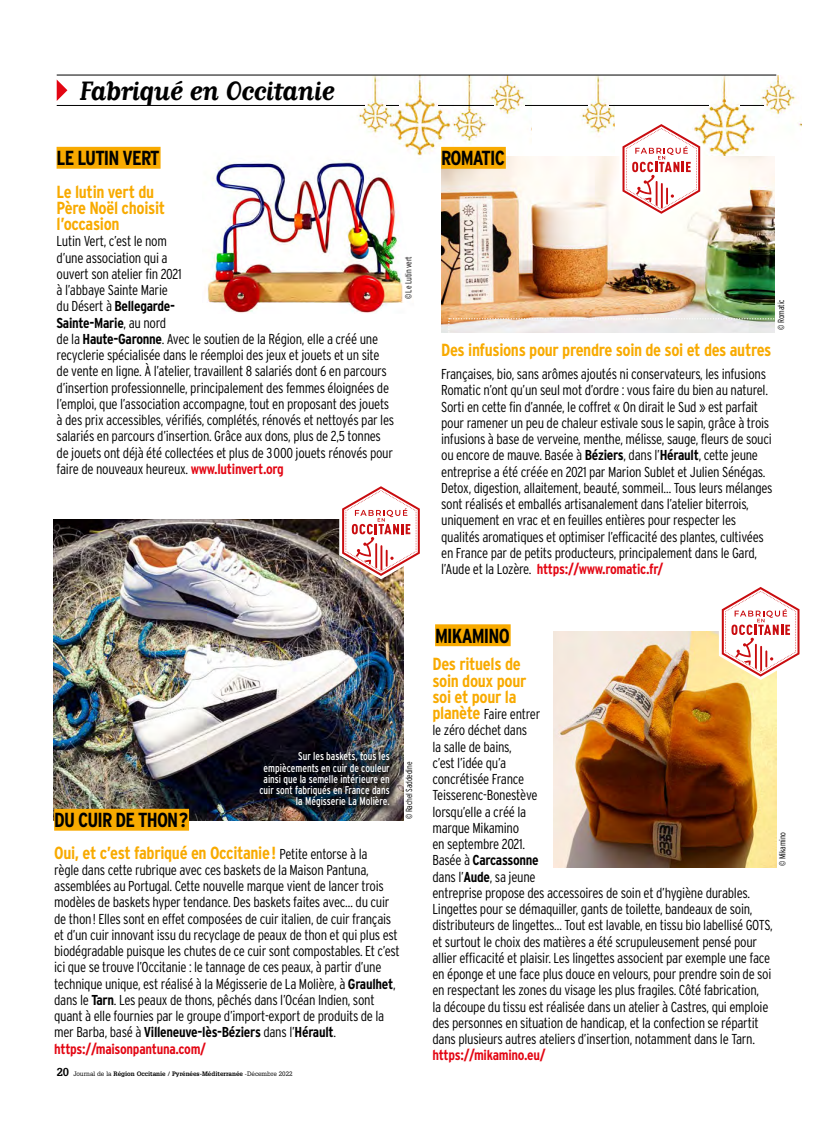
<style>
.page{position:relative;width:833px;height:1134px;background:#fff}
.page>*{position:absolute;margin:0;border:0;box-sizing:border-box;transform-origin:0 0}
.t1{font:700 31.25px "Matrix Script";letter-spacing:-.02em;color:#000}
.t2{font:700 condensed 20.25px "Interstate";letter-spacing:-.04em;color:#000}
.t3{font:700 condensed 17.5px/16.2px "Interstate";letter-spacing:-.02em;color:#f8aa00}
.t4{font:300 condensed 14.38px/16.2px "Interstate";letter-spacing:-.02em;color:#000}
.t5{font:700 condensed 14.38px "Interstate";letter-spacing:-.02em;color:#e30613}
.t6{font:condensed 11.25px/11.2px "Interstate";color:#fff;text-align:right;scale:.92 1}
.t7{font:300 condensed 8.75px "Interstate";letter-spacing:-.02em;color:#000}
.t8{font:700 6.25px "Glypha";color:#000}
.s1{font-weight:700}
.s2{font-weight:700;color:#e30613}
.s3{font-weight:300;font-size:14.38px;color:#000}
.s4{font-size:11.25px}
.s5{font-weight:400}
.s6{font-weight:700;font-size:17.5px;color:#f8aa00}
</style>
<div class="page">
<svg style="left:57px;top:80px;width:10px;height:21px"></svg>
<hr style="left:57px;top:105px;width:719px;height:1px;background:#000">
<hr style="left:57px;top:75px;width:719px;height:1px;background:#000">
<div style="left:57px;top:147px;width:104px;height:22px;background:#f8aa00"></div>
<img style="left:207px;top:162px;width:196px;height:151px">
<img style="left:337px;top:75px;width:194px;height:98px">
<img style="left:678px;top:75px;width:123px;height:81px">
<img style="left:54px;top:519px;width:349px;height:302px">
<div style="left:255px;top:747px;width:144px;height:70px;background:#000;opacity:.75"></div>
<div style="left:54px;top:809px;width:135px;height:22px;background:#f8aa00"></div>
<img style="left:441px;top:156px;width:334px;height:176px">
<svg style="left:619px;top:120px;width:84px;height:97px"></svg>
<div style="left:441px;top:147px;width:65px;height:22px;background:#f8aa00"></div>
<svg style="left:448px;top:318px;width:327px;height:15px;background:#eae6e3"></svg>
<img style="left:560px;top:76px;width:55px;height:97px">
<img style="left:554px;top:632px;width:223px;height:236px">
<div style="left:435px;top:624px;width:75px;height:22px;background:#f8aa00"></div>
<svg style="left:719px;top:587px;width:81px;height:93px"></svg>
<svg style="left:339px;top:486px;width:81px;height:93px"></svg>
<h1 class="t1" style="left:80px;top:75px;width:256px">Fabriqué en Occitanie</h1>
<h2 class="t2" style="left:57px;top:147px;width:105px">LE LUTIN VERT</h2>
<p class="t3" style="left:57px;top:183px;width:110px">Le lutin vert du<br>Père Noël choisit l’occasion</p>
<p class="t4" style="left:57px;top:233px;width:339px">Lutin Vert, c’est le nom<br>d’une association qui a<br>ouvert son atelier fin 2021<br>à l’abbaye Sainte Marie<br>du Désert à <span class="s1">Bellegarde-<br>Sainte-Marie</span>, au nord<br>de la <span class="s1">Haute-Garonne</span>. Avec le soutien de la Région, elle a créé une recyclerie spécialisée dans le réemploi des jeux et jouets et un site de vente en ligne. À l’atelier, travaillent 8 salariés dont 6 en parcours d’insertion professionnelle, principalement des femmes éloignées de l’emploi, que l’association accompagne, tout en proposant des jouets à des prix accessibles, vérifiés, complétés, rénovés et nettoyés par les salariés en parcours d’insertion. Grâce aux dons, plus de 2,5 tonnes de jouets ont déjà été collectées et plus de 3000 jouets rénovés pour faire de nouveaux heureux. <span class="s2">www.lutinvert.org</span></p>
<p class="t7" style="left:403px;top:299px;width:45px;rotate:-90deg">© Le Lutin vert</p>
<p class="t6" style="left:259px;top:751px;width:143px">Sur les baskets, tous les empiècements en cuir de couleur ainsi que la semelle intérieure en cuir sont fabriqués en France dans la Mégisserie La Molière.</p>
<p class="t7" style="left:404px;top:819px;width:59px;rotate:-90deg">© Rachel Saddedine</p>
<h2 class="t2" style="left:54px;top:809px;width:136px">DU CUIR DE THON?</h2>
<p class="t3" style="left:54px;top:844px;width:315px">Oui, et c’est fabriqué en Occitanie! <span class="s3">Petite entorse à la</span></p>
<p class="t4" style="left:54px;top:862px;width:347px">règle dans cette rubrique avec ces baskets de la Maison Pantuna, assemblées au Portugal. Cette nouvelle marque vient de lancer trois modèles de baskets hyper tendance. Des baskets faites avec… du cuir de thon! Elles sont en effet composées de cuir italien, de cuir français et d’un cuir innovant issu du recyclage de peaux de thon et qui plus est biodégradable puisque les chutes de ce cuir sont compostables. Et c’est ici que se trouve l’Occitanie : le tannage de ces peaux, à partir d’une technique unique, est réalisé à la Mégisserie de La Molière, à <span class="s1">Graulhet</span>, dans le <span class="s1">Tarn</span>. Les peaux de thons, pêchés dans l’Océan Indien, sont quant à elle fournies par le groupe d’import-export de produits de la mer Barba, basé à <span class="s1">Villeneuve-lès-Béziers</span> dans l’<span class="s1">Hérault</span>. <span class="s2">https://maisonpantuna.com/</span></p>
<p class="t8" style="left:57px;top:1069px;width:237px"><span class="s4">20</span> <span class="s5">Journal de la</span> Région Occitanie / Pyrénées-Méditerranée <span class="s5">-Décembre 2022</span></p>
<h2 class="t2" style="left:441px;top:147px;width:65px">ROMATIC</h2>
<p class="t7" style="left:776px;top:330px;width:32px;rotate:-90deg">© Romatic</p>
<p class="t3" style="left:441px;top:341px;width:332px">Des infusions pour prendre soin de soi et des autres</p>
<p class="t4" style="left:441px;top:366px;width:333px">Françaises, bio, sans arômes ajoutés ni conservateurs, les infusions Romatic n’ont qu’un seul mot d’ordre : vous faire du bien au naturel.<br>Sorti en cette fin d’année, le coffret « On dirait le Sud » est parfait pour ramener un peu de chaleur estivale sous le sapin, grâce à trois infusions à base de verveine, menthe, mélisse, sauge, fleurs de souci ou encore de mauve. Basée à <span class="s1">Béziers</span>, dans l’<span class="s1">Hérault</span>, cette jeune entreprise a été créée en 2021 par Marion Sublet et Julien Sénégas.<br>Detox, digestion, allaitement, beauté, sommeil… Tous leurs mélanges sont réalisés et emballés artisanalement dans l’atelier biterrois, uniquement en vrac et en feuilles entières pour respecter les qualités aromatiques et optimiser l’efficacité des plantes, cultivées en France par de petits producteurs, principalement dans le Gard, l’Aude et la Lozère. <span class="s2">https://www.romatic.fr/</span></p>
<h2 class="t2" style="left:435px;top:624px;width:76px">MIKAMINO</h2>
<p class="t3" style="left:432px;top:656px;width:95px">Des rituels de soin doux pour soi et pour la</p>
<p class="t4" style="left:432px;top:706px;width:342px"><span class="s6">planète</span> Faire entrer<br>le zéro déchet dans<br>la salle de bains,<br>c’est l’idée qu’a<br>concrétisée France<br>Teisserenc-Bonestève<br>lorsqu’elle a créé la<br>marque Mikamino<br>en septembre 2021.<br>Basée à <span class="s1">Carcassonne<br></span>dans l’<span class="s1">Aude</span>, sa jeune<br>entreprise propose des accessoires de soin et d’hygiène durables.<br>Lingettes pour se démaquiller, gants de toilette, bandeaux de soin, distributeurs de lingettes… Tout est lavable, en tissu bio labellisé GOTS, et surtout le choix des matières a été scrupuleusement pensé pour allier efficacité et plaisir. Les lingettes associent par exemple une face en éponge et une face plus douce en velours, pour prendre soin de soi en respectant les zones du visage les plus fragiles. Côté fabrication,<br>la découpe du tissu est réalisée dans un atelier à Castres, qui emploie des personnes en situation de handicap, et la confection se répartit dans plusieurs autres ateliers d’insertion, notamment dans le Tarn.</p>
<p class="t5" style="left:432px;top:1047px;width:115px">https://mikamino.eu/</p>
<p class="t7" style="left:777px;top:866px;width:36px;rotate:-90deg">© Mikamino</p>
</div>
